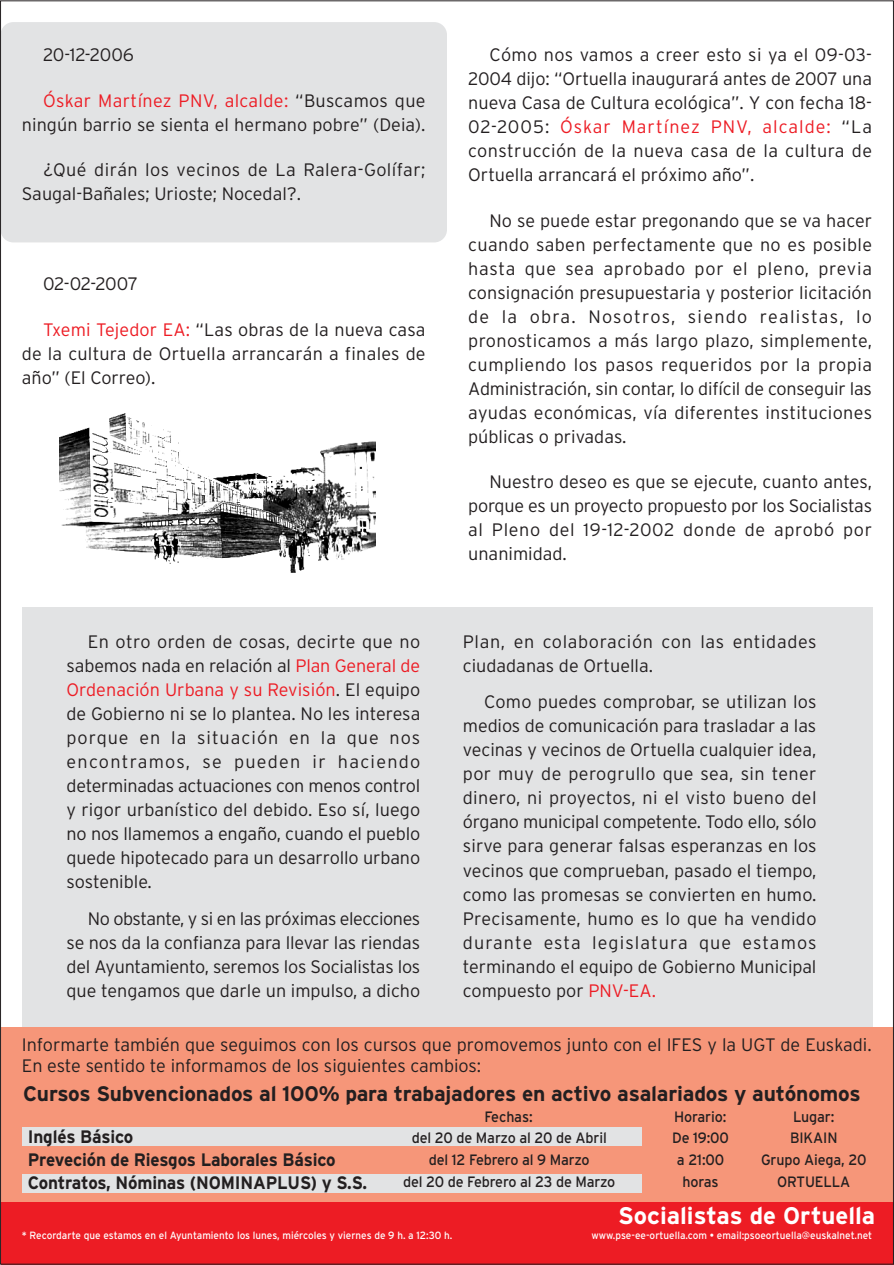
<style>
.page{position:relative;width:894px;height:1265px;background:#fff}
.page>*{position:absolute;margin:0;border:0;box-sizing:border-box;transform-origin:0 0}
.t1{font:700 24px "Interstate";color:#fff}
.t2{font:700 21px "Interstate";letter-spacing:-.01em;color:#231f20}
.t3{font:300 18px/24px "Interstate";color:#231f20;text-align:justify}
.t4{font:700 18px/23.1px "Interstate";letter-spacing:-.01em;color:#231f20;scale:.95 1}
.t5{font:300 18px/24px "Interstate";letter-spacing:.035em;color:#231f20}
.t6{font:15px/22.2px "Interstate";letter-spacing:-.01em;color:#231f20;text-align:center;scale:.95 1}
.t7{font:10.5px "Interstate";color:#fff;scale:.95 1}
.s1{color:#ed1c24}
</style>
<div class="page">
<div style="left:1px;top:22px;width:446px;height:220px;background:#e2e3e4;border-radius:13px"></div>
<div style="left:22px;top:607px;width:850px;height:556px;background:#e2e3e4"></div>
<div style="left:1px;top:1027px;width:892px;height:186px;background:#f69679"></div>
<div style="left:1px;top:1201px;width:892px;height:63px;background:#ed1c24"></div>
<img style="left:59px;top:413px;width:317px;height:160px">
<div style="left:22px;top:1127px;width:619px;height:18px;background:#e2e3e4"></div>
<div style="left:22px;top:1173px;width:619px;height:19px;background:#e2e3e4"></div>
<p class="t3" style="left:43px;top:44px;width:92px">20-12-2006</p>
<p class="t3" style="left:22px;top:90px;width:405px;text-align:right"><span class="s1">Óskar Martínez PNV, alcalde:</span> “Buscamos que ningún barrio se sienta el hermano pobre” (Deia).</p>
<p class="t3" style="left:22px;top:159px;width:405px;text-indent:21px">¿Qué dirán los vecinos de La Ralera-Golífar;<br>Saugal-Bañales; Urioste; Nocedal?.</p>
<p class="t3" style="left:43px;top:274px;width:97px">02-02-2007</p>
<p class="t3" style="left:22px;top:319px;width:405px;text-indent:21px"><span class="s1">Txemi Tejedor EA:</span> “Las obras de la nueva casa de la cultura de Ortuella arrancarán a finales de año” (El Correo).</p>
<p class="t3" style="left:67px;top:631px;width:355px;text-indent:21px">En otro orden de cosas, decirte que no sabemos nada en relación al <span class="s1">Plan General de Ordenación Urbana y su Revisión</span>. El equipo de Gobierno ni se lo plantea. No les interesa porque en la situación en la que nos encontramos, se pueden ir haciendo determinadas actuaciones con menos control y rigor urbanístico del debido. Eso sí, luego no nos llamemos a engaño, cuando el pueblo quede hipotecado para un desarrollo urbano sostenible.</p>
<p class="t3" style="left:67px;top:907px;width:355px;text-indent:21px">No obstante, y si en las próximas elecciones se nos da la confianza para llevar las riendas del Ayuntamiento, seremos los Socialistas los que tengamos que darle un impulso, a dicho</p>
<p class="t3" style="left:468px;top:44px;width:405px;text-indent:21px">Cómo nos vamos a creer esto si ya el 09-03- 2004 dijo: “Ortuella inaugurará antes de 2007 una nueva Casa de Cultura ecológica”. Y con fecha 18- 02-2005: <span class="s1">Óskar Martínez PNV, alcalde:</span> “La construcción de la nueva casa de la cultura de Ortuella arrancará el próximo año”.</p>
<p class="t3" style="left:468px;top:210px;width:405px;text-indent:21px">No se puede estar pregonando que se va hacer cuando saben perfectamente que no es posible hasta que sea aprobado por el pleno, previa consignación presupuestaria y posterior licitación de la obra. Nosotros, siendo realistas, lo pronosticamos a más largo plazo, simplemente, cumpliendo los pasos requeridos por la propia Administración, sin contar, lo difícil de conseguir las ayudas económicas, vía diferentes instituciones públicas o privadas.</p>
<p class="t3" style="left:468px;top:471px;width:405px;text-indent:21px">Nuestro deseo es que se ejecute, cuanto antes, porque es un proyecto propuesto por los Socialistas al Pleno del 19-12-2002 donde de aprobó por unanimidad.</p>
<p class="t5" style="left:463px;top:631px;width:355px">Plan, en colaboración con las entidades ciudadanas de Ortuella.</p>
<p class="t3" style="left:463px;top:691px;width:355px;text-indent:21px">Como puedes comprobar, se utilizan los medios de comunicación para trasladar a las vecinas y vecinos de Ortuella cualquier idea, por muy de perogrullo que sea, sin tener dinero, ni proyectos, ni el visto bueno del órgano municipal competente. Todo ello, sólo sirve para generar falsas esperanzas en los vecinos que comprueban, pasado el tiempo, como las promesas se convierten en humo.<br>Precisamente, humo es lo que ha vendido durante esta legislatura que estamos terminando el equipo de Gobierno Municipal compuesto por <span class="s1">PNV-EA.</span></p>
<p class="t3" style="left:22px;top:1035px;width:852px;line-height:21px">Informarte también que seguimos con los cursos que promovemos junto con el IFES y la UGT de Euskadi.<br>En este sentido te informamos de los siguientes cambios:</p>
<p class="t2" style="left:23px;top:1085px;width:839px">Cursos Subvencionados al 100% para trabajadores en activo asalariados y autónomos</p>
<p class="t6" style="left:761px;top:1127px;width:112px">BIKAIN<br>Grupo Aiega, 20<br>ORTUELLA</p>
<p class="t6" style="left:484px;top:1106px;width:52px">Fechas:</p>
<p class="t6" style="left:674px;top:1106px;width:56px">Horario:</p>
<p class="t6" style="left:793px;top:1106px;width:45px">Lugar:</p>
<p class="t6" style="left:672px;top:1127px;width:61px">De 19:00 a 21:00 horas</p>
<p class="t4" style="left:28px;top:1126px;width:359px">Inglés Básico<br>Preveción de Riesgos Laborales Básico<br>Contratos, Nóminas (NOMINAPLUS) y S.S.</p>
<p class="t6" style="left:403px;top:1127px;width:225px">del 20 de Marzo al 20 de Abril del 12 Febrero al 9 Marzo<br>del 20 de Febrero al 23 de Marzo</p>
<p class="t7" style="left:22px;top:1231px;width:455px">* Recordarte que estamos en el Ayuntamiento los lunes, miércoles y viernes de 9 h. a 12:30 h.</p>
<p class="t7" style="left:591px;top:1231px;width:297px">www.pse-ee-ortuella.com • email:psoeortuella@euskalnet.net</p>
<h1 class="t1" style="left:618px;top:1206px;width:259px">Socialistas de Ortuella</h1>
</div>
